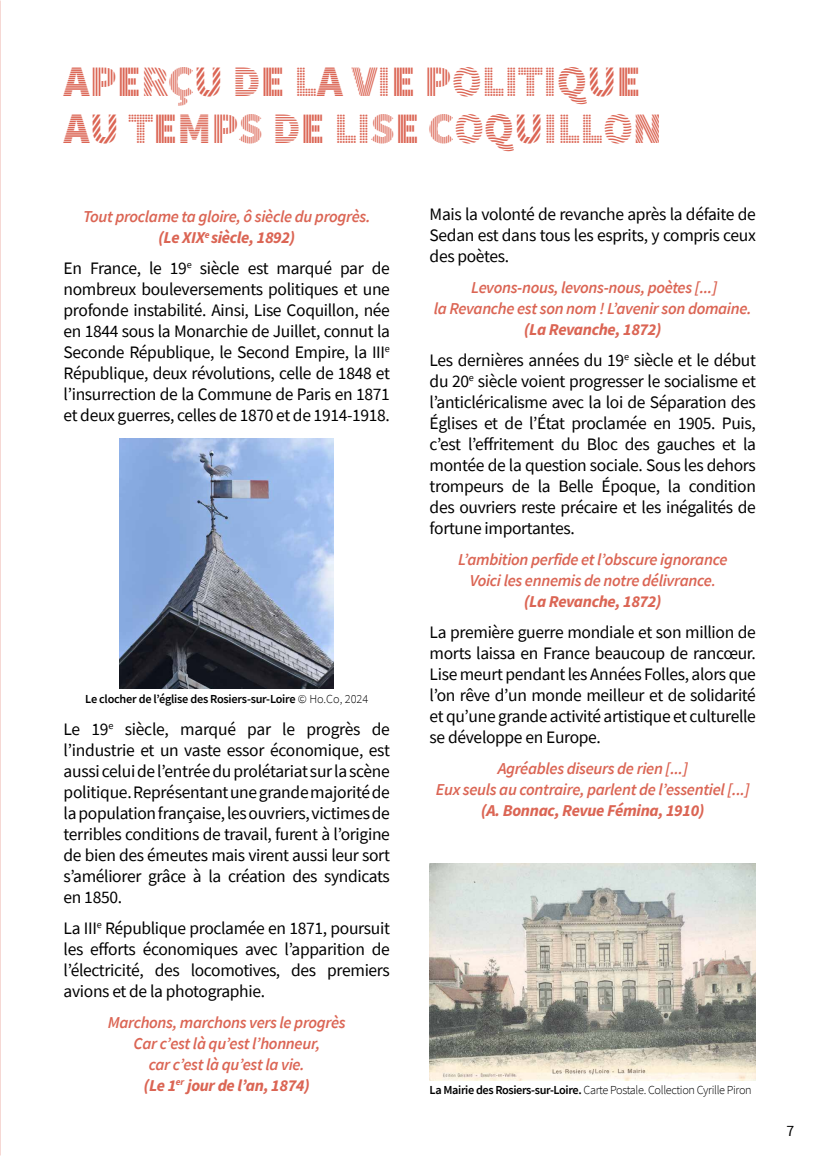
<style>
.page{position:relative;width:819px;height:1156px;background:#fff}
.page>*{position:absolute;margin:0;border:0;box-sizing:border-box;transform-origin:0 0}
.t1{font:43.75px/47.2px "Source Sans Pro DISPLAY";color:#db6554}
.t2{font:17.5px/21px "Source Sans Pro";letter-spacing:-.02em;color:#000;text-align:justify}
.t3{font:italic 600 16.62px/21px "Source Sans Pro";letter-spacing:-.02em;color:#db6554;text-align:center}
.t4{font:italic 700 16.62px "Source Sans Pro";letter-spacing:-.02em;color:#db6554}
.t5{font:15.75px "Source Sans Pro";color:#000}
.t6{font:300 12.25px "Source Sans Pro";letter-spacing:-.03em;color:#000}
.t7{font:600 12.25px "Source Sans Pro";letter-spacing:-.02em;color:#000}
.s1{font-weight:700}
.s2{font-weight:300}
.s3{font-family:"Minion Pro"}
.s4{font-weight:600}
</style>
<div class="page">
<img style="left:429px;top:864px;width:327px;height:216px">
<img style="left:120px;top:438px;width:214px;height:250px">
<h1 class="t1" style="left:64px;top:59px;width:600px">APERÇU DE LA VIE POLITIQUE<br>AU TEMPS DE LISE COQUILLON</h1>
<p class="t3" style="left:83px;top:206px;width:289px">Tout proclame ta gloire, ô siècle du progrès. <span class="s1">(Le XIX</span><sup>e</sup> <span class="s1">siècle, 1892)</span></p>
<p class="t2" style="left:64px;top:258px;width:328px">En France, le 19<sup>e</sup> siècle est marqué par de nombreux bouleversements politiques et une profonde instabilité. Ainsi, Lise Coquillon, née en 1844 sous la Monarchie de Juillet, connut la Seconde République, le Second Empire, la III<sup>e </sup>République, deux révolutions, celle de 1848 et l’insurrection de la Commune de Paris en 1871 et deux guerres, celles de 1870 et de 1914-1918.</p>
<p class="t7" style="left:85px;top:690px;width:284px">Le clocher de l’église des Rosiers-sur-Loire <span class="s2">© Ho.Co, 2024</span></p>
<p class="t2" style="left:64px;top:718px;width:328px">Le 19<sup>e</sup> siècle, marqué par le progrès de l’industrie et un vaste essor économique, est aussi celui de l’entrée du prolétariat sur la scène politique. Représentant une grande majorité de la population française, les ouvriers, victimes de terribles conditions de travail, furent à l’origine de bien des émeutes mais virent aussi leur sort s’améliorer grâce à la création des syndicats en 1850.</p>
<p class="t2" style="left:64px;top:917px;width:328px">La III<sup>e</sup> République proclamée en 1871, poursuit les efforts économiques avec l’apparition de l’électricité, des locomotives, des premiers avions et de la photographie.</p>
<p class="t3" style="left:108px;top:1011px;width:239px">Marchons, marchons vers le progrès<br>Car c’est là qu’est l’honneur,<br>car c’est là qu’est la vie.<br><span class="s1">(Le 1</span><sup>er</sup> <span class="s1">jour de l’an, 1874)</span></p>
<p class="t2" style="left:429px;top:204px;width:328px">Mais la volonté de revanche après la défaite de Sedan est dans tous les esprits, y compris ceux des poètes.</p>
<p class="t3" style="left:434px;top:277px;width:319px">Levons-nous, levons-nous, poètes [...]<br>la Revanche est son nom ! L’avenir son domaine.</p>
<p class="t4" style="left:524px;top:318px;width:139px">(La Revanche, 1872)</p>
<p class="t2" style="left:429px;top:349px;width:328px">Les dernières années du 19<sup>e</sup> siècle et le début du 20<sup>e</sup> siècle voient progresser le socialisme et l’anticléricalisme avec la loi de Séparation des Églises et de l’État proclamée en 1905. Puis, c’est l’effritement du Bloc des gauches et la montée de la question sociale. Sous les dehors trompeurs de la Belle Époque, la condition des ouvriers reste précaire et les inégalités de fortune importantes.</p>
<p class="t3" style="left:458px;top:548px;width:271px">L’ambition perfide et l’obscure ignorance<br>Voici les ennemis de notre délivrance<span class="s3">. </span><span class="s1">(La Revanche, 1872)</span></p>
<p class="t2" style="left:429px;top:621px;width:328px">La première guerre mondiale et son million de morts laissa en France beaucoup de rancœur.<br>Lise meurt pendant les Années Folles, alors que l’on rêve d’un monde meilleur et de solidarité et qu’une grande activité artistique et culturelle se développe en Europe.</p>
<p class="t3" style="left:436px;top:757px;width:315px">Agréables diseurs de rien [...]<br>Eux seuls au contraire, parlent de l’essentiel [...]</p>
<p class="t4" style="left:481px;top:799px;width:225px">(A. Bonnac, Revue Fémina, 1910)</p>
<p class="t6" style="left:429px;top:1082px;width:323px"><span class="s4">La Mairie des Rosiers-sur-Loire.</span> Carte Postale. Collection Cyrille Piron</p>
<p class="t5" style="left:786px;top:1121px;width:9px">7</p>
</div>
